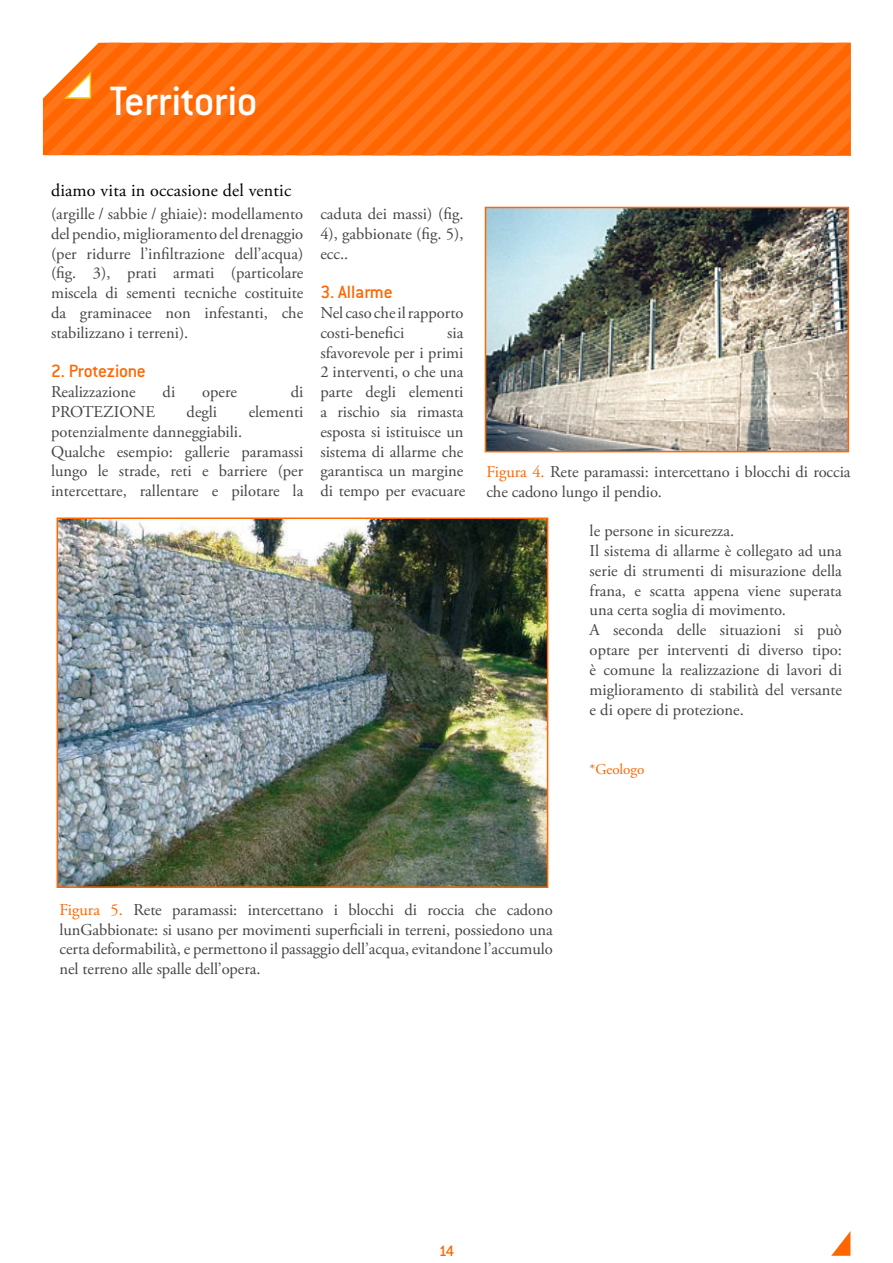
<style>
.page{position:relative;width:893px;height:1263px;background:#fff}
.page>*{position:absolute;margin:0;border:0;box-sizing:border-box;transform-origin:0 0}
.t1{font:500 45px "Conduit ITC";letter-spacing:-.015em;color:#fff}
.t2{font:500 19.5px "Conduit ITC";letter-spacing:-.015em;color:#f60}
.t3{font:18px "Adobe Garamond Pro";letter-spacing:.01em;color:#000}
.t4{font:16.5px/19.8px "Adobe Garamond Pro";color:#444;text-align:justify}
.t5{font:500 16.5px "Conduit ITC";color:#f60}
.t6{font:15px "Adobe Garamond Pro";letter-spacing:-.005em;color:#f60}
.s1{color:#f60}
</style>
<div class="page">
<svg style="left:831px;top:1232px;width:19px;height:24px"></svg>
<svg style="left:43px;top:43px;width:808px;height:113px;background:#ff7011"></svg>
<svg style="left:62px;top:71px;width:30px;height:28px"></svg>
<img style="left:488px;top:210px;width:358px;height:239px">
<div style="left:485px;top:207px;width:364px;height:245px;border:2px solid #f60"></div>
<img style="left:60px;top:520px;width:485px;height:365px">
<div style="left:57px;top:517px;width:491px;height:371px;border:2px solid #f60"></div>
<h1 class="t1" style="left:110px;top:76px;width:149px">Territorio</h1>
<p class="t3" style="left:51px;top:179px;width:242px">diamo vita in occasione del ventic</p>
<p class="t4" style="left:51px;top:204px;width:254px">(argille / sabbie / ghiaie): modellamento del pendio, miglioramento del drenaggio (per ridurre l’infiltrazione dell’acqua) (fig. 3), prati armati (particolare miscela di sementi tecniche costituite da graminacee non infestanti, che stabilizzano i terreni).</p>
<p class="t2" style="left:51px;top:360px;width:96px">2. Protezione</p>
<p class="t4" style="left:51px;top:383px;width:86px">Realizzazione</p>
<p class="t4" style="left:163px;top:383px;width:14px">di</p>
<p class="t4" style="left:202px;top:383px;width:36px">opere</p>
<p class="t4" style="left:291px;top:383px;width:14px">di</p>
<p class="t4" style="left:51px;top:402px;width:106px">PROTEZIONE</p>
<p class="t4" style="left:187px;top:402px;width:32px">degli</p>
<p class="t4" style="left:249px;top:402px;width:56px">elementi</p>
<p class="t4" style="left:51px;top:422px;width:254px;text-align:left">potenzialmente danneggiabili.<br>Qualche esempio: gallerie paramassi lungo le strade, reti e barriere (per intercettare, rallentare e pilotare la</p>
<p class="t4" style="left:320px;top:204px;width:145px">caduta dei massi) (fig.<br>4), gabbionate (fig. 5), ecc..</p>
<p class="t2" style="left:320px;top:281px;width:74px">3. Allarme</p>
<p class="t4" style="left:320px;top:303px;width:145px">Nel caso che il rapporto costi-benefici</p>
<p class="t4" style="left:320px;top:323px;width:146px;text-indent:127px">sia sfavorevole per i primi 2 interventi, o che una parte degli elementi a rischio sia rimasta esposta si istituisce un sistema di allarme che garantisca un margine di tempo per evacuare</p>
<p class="t4" style="left:486px;top:463px;width:366px"><span class="s1">Figura 4.</span> Rete paramassi: intercettano i blocchi di roccia che cadono lungo il pendio.</p>
<p class="t4" style="left:590px;top:522px;width:254px;text-align:left">le persone in sicurezza.<br>Il sistema di allarme è collegato ad una serie di strumenti di misurazione della frana, e scatta appena viene superata una certa soglia di movimento.<br>A seconda delle situazioni si può optare per interventi di diverso tipo: è comune la realizzazione di lavori di miglioramento di stabilità del versante e di opere di protezione.</p>
<p class="t6" style="left:590px;top:760px;width:56px">*Geologo</p>
<p class="t4" style="left:60px;top:900px;width:495px"><span class="s1">Figura 5.</span> Rete paramassi: intercettano i blocchi di roccia che cadono lunGabbionate: si usano per movimenti superficiali in terreni, possiedono una certa deformabilità, e permettono il passaggio dell’acqua, evitandone l’accumulo nel terreno alle spalle dell’opera.</p>
<p class="t5" style="left:439px;top:1241px;width:16px">14</p>
</div>
